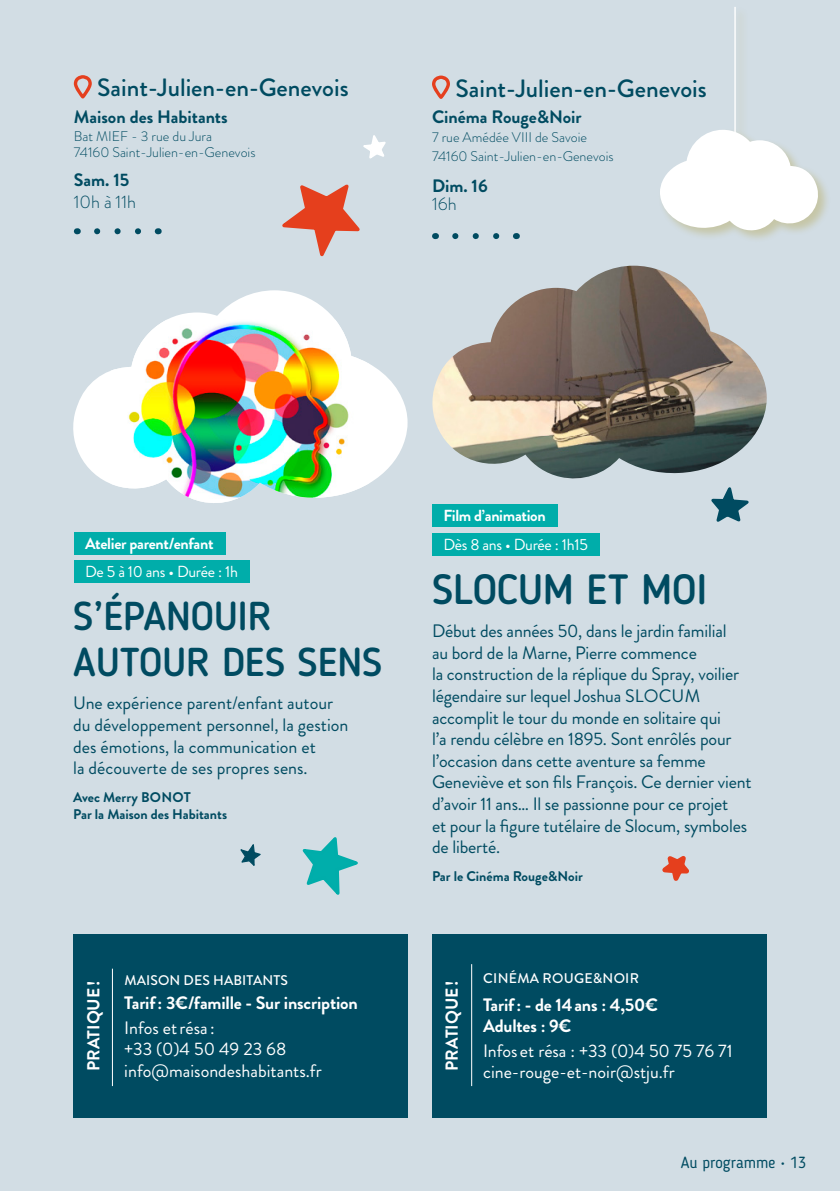
<style>
.page{position:relative;width:840px;height:1191px;background:#fff}
.page>*{position:absolute;margin:0;border:0;box-sizing:border-box;transform-origin:0 0}
.t1{font:500 42px "Blogger Sans";color:#004b61}
.t2{font:500 40px/46px "Blogger Sans";color:#004b61}
.t3{font:500 25px "Brandon Grotesque";color:#004b61}
.t4{font:18px/21.6px "Brandon Grotesque";letter-spacing:-.01em;color:#004b61}
.t5{font:18px/21.6px "Brandon Grotesque";color:#fff}
.t6{font:700 18px/21.6px "Brandon Grotesque";letter-spacing:-.01em;color:#fff}
.t7{font:700 18px "Brandon Grotesque";color:#004b61}
.t8{font:300 18px "Brandon Grotesque";color:#004b61}
.t9{font:700 17.4px "Brandon Grotesque";color:#fff}
.t10{font:16px "Brandon Grotesque";letter-spacing:-.02em;color:#fff}
.t11{font:700 16px "Brandon Grotesque";letter-spacing:-.02em;color:#fff}
.t12{font:16px "Blogger Sans";color:#004b61}
.t13{font:300 14px/18.8px "Brandon Grotesque";color:#004b61}
.t14{font:700 14px/16.8px "Brandon Grotesque";color:#004b61}
.t15{font:500 14px "Brandon Grotesque";letter-spacing:.01em;color:#fff}
</style>
<div class="page">
<div style="left:0;top:0;width:839px;height:1191px;background:#d2dde4"></div>
<svg style="left:282px;top:184px;width:78px;height:73px"></svg>
<svg style="left:432px;top:76px;width:17px;height:23px"></svg>
<svg style="left:455px;top:233px;width:45px;height:6px"></svg>
<div style="left:432px;top:504px;width:125px;height:23px;background:#00adaa"></div>
<div style="left:432px;top:533px;width:167px;height:22px;background:#00adaa"></div>
<div style="left:432px;top:934px;width:334px;height:183px;background:#004b61"></div>
<hr style="left:471px;top:964px;width:1px;height:122px;background:#fff">
<img style="left:432px;top:266px;width:334px;height:213px">
<svg style="left:662px;top:856px;width:27px;height:25px"></svg>
<svg style="left:711px;top:487px;width:38px;height:35px"></svg>
<svg style="left:74px;top:75px;width:18px;height:23px"></svg>
<svg style="left:97px;top:228px;width:44px;height:6px"></svg>
<div style="left:73px;top:934px;width:335px;height:183px;background:#004b61"></div>
<hr style="left:112px;top:968px;width:1px;height:118px;background:#fff">
<svg style="left:660px;top:130px;width:160px;height:102px"></svg>
<hr style="left:734px;top:7px;width:1px;height:172px;background:#fff">
<svg style="left:363px;top:135px;width:23px;height:24px"></svg>
<svg style="left:73px;top:290px;width:334px;height:194px"></svg>
<img style="left:111px;top:320px;width:259px;height:183px">
<div style="left:74px;top:532px;width:151px;height:23px;background:#00adaa"></div>
<div style="left:74px;top:560px;width:175px;height:23px;background:#00adaa"></div>
<svg style="left:302px;top:837px;width:56px;height:58px"></svg>
<svg style="left:240px;top:844px;width:21px;height:22px"></svg>
<h3 class="t3" style="left:97px;top:71px;width:253px">Saint-Julien-en-Genevois</h3>
<p class="t7" style="left:74px;top:104px;width:155px">Maison des Habitants</p>
<p class="t13" style="left:74px;top:129px;width:183px;line-height:16px">Bat MIEF - 3 rue du Jura<br>74160 Saint-Julien-en-Genevois</p>
<p class="t7" style="left:74px;top:167px;width:57px">Sam. 15</p>
<p class="t8" style="left:74px;top:189px;width:64px">10h à 11h</p>
<h3 class="t3" style="left:455px;top:71px;width:253px">Saint-Julien-en-Genevois</h3>
<p class="t7" style="left:432px;top:104px;width:151px">Cinéma Rouge&amp;Noir</p>
<p class="t13" style="left:432px;top:128px;width:183px">7 rue Amédée VIII de Savoie<br>74160 Saint-Julien-en-Genevois</p>
<p class="t7" style="left:432px;top:173px;width:57px">Dim. 16</p>
<p class="t8" style="left:432px;top:192px;width:26px">16h</p>
<p class="t11" style="left:85px;top:532px;width:130px">Atelier parent/enfant</p>
<p class="t10" style="left:85px;top:561px;width:154px">De 5 à 10 ans • Durée : 1h</p>
<h2 class="t2" style="left:73px;top:593px;width:310px">S’ÉPANOUIR<br>AUTOUR DES SENS</h2>
<p class="t4" style="left:73px;top:692px;width:276px">Une expérience parent/enfant autour du développement personnel, la gestion des émotions, la communication et<br>la découverte de ses propres sens.</p>
<p class="t14" style="left:73px;top:789px;width:155px">Avec Merry BONOT<br>Par la Maison des Habitants</p>
<p class="t9" style="left:81px;top:1071px;width:92px;rotate:-90deg">PRATIQUE!</p>
<p class="t15" style="left:124px;top:970px;width:165px">MAISON DES HABITANTS</p>
<p class="t6" style="left:124px;top:992px;width:235px">Tarif: 3€/famille - Sur inscription</p>
<p class="t5" style="left:124px;top:1017px;width:199px">Infos etrésa :<br>+33 (0)4 50 49 23 68 info@maisondeshabitants.fr</p>
<p class="t11" style="left:443px;top:505px;width:104px">Film d’animation</p>
<p class="t10" style="left:443px;top:533px;width:146px">Dès 8 ans • Durée : 1h15</p>
<h1 class="t1" style="left:432px;top:564px;width:276px">SLOCUM ET MOI</h1>
<p class="t4" style="left:432px;top:620px;width:321px">Début des années 50, dans le jardin familial<br>au bord de la Marne, Pierre commence<br>la construction de la réplique du Spray, voilier légendaire sur lequel Joshua SLOCUM accomplit le tour du monde en solitaire qui<br>l’a rendu célèbre en 1895. Sont enrôlés pour l’occasion dans cette aventure sa femme Geneviève et son fils François. Ce dernier vient d’avoir 11 ans… Il se passionne pour ce projet<br>et pour la figure tutélaire de Slocum, symboles de liberté.</p>
<p class="t14" style="left:432px;top:868px;width:152px">Par le Cinéma Rouge&amp;Noir</p>
<p class="t9" style="left:439px;top:1070px;width:92px;rotate:-90deg">PRATIQUE!</p>
<p class="t15" style="left:483px;top:968px;width:157px">CINÉMA ROUGE&amp;NOIR</p>
<p class="t6" style="left:483px;top:993px;width:176px">Tarif: - de 14ans : 4,50€<br>Adultes : 9€</p>
<p class="t5" style="left:483px;top:1040px;width:251px">Infos et résa : +33 (0)4 50 75 76 71 cine-rouge-et-noir@stju.fr</p>
<p class="t12" style="left:680px;top:1153px;width:127px">Au programme • 13</p>
</div>
